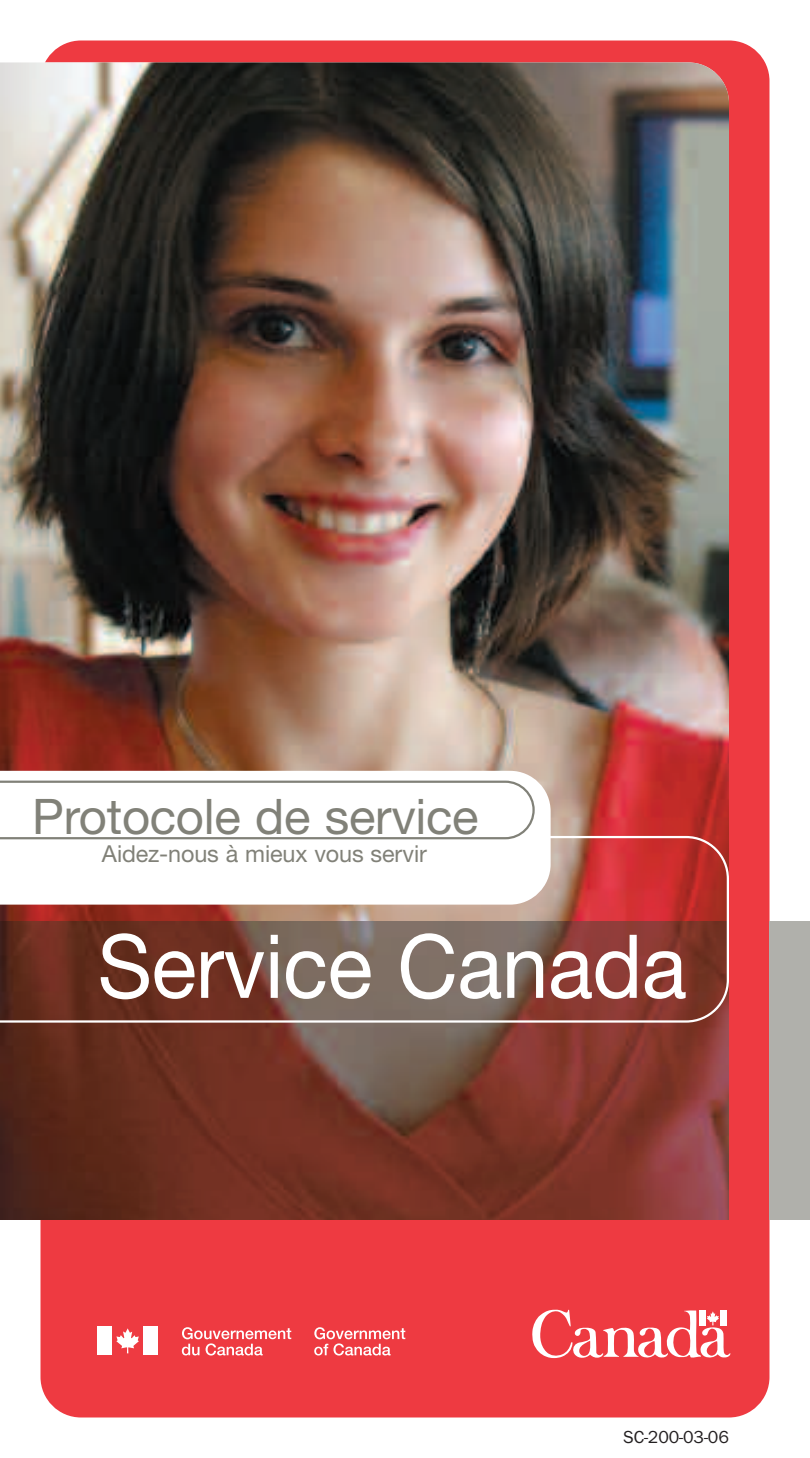
<style>
.page{position:relative;width:810px;height:1458px;background:#fff}
.page>*{position:absolute;margin:0;border:0;box-sizing:border-box;transform-origin:0 0}
.t1{font:88.2px "Helvetica Neue";letter-spacing:-.005em;color:#fff;scale:.95 1}
.t2{font:49.05px "Helvetica Neue";letter-spacing:-.005em;color:#818178}
.t3{font:23.4px "Helvetica Neue";letter-spacing:-.005em;color:#818178}
.t4{font:18px "Franklin Gothic Itc T";letter-spacing:-.005em;color:#231f20}
</style>
<div class="page">
<div style="left:40px;top:40px;width:730px;height:1378px;background:#ee3a41;border-radius:40px"></div>
<img style="left:0;top:62px;width:729px;height:774px">
<img style="left:0;top:1023px;width:729px;height:197px">
<svg style="left:532px;top:1309px;width:198px;height:49px"></svg>
<div style="left:770px;top:921px;width:40px;height:299px;background:#b0b0ab"></div>
<svg style="left:0;top:836px;width:729px;height:187px;background:#8a4e44"></svg>
<div style="left:0;top:771px;width:551px;height:134px;background:#fff"></div>
<svg style="left:0;top:781px;width:535px;height:58px;background:#f6f6f5"></svg>
<svg style="left:314px;top:1327px;width:91px;height:29px"></svg>
<svg style="left:182px;top:1327px;width:109px;height:29px"></svg>
<div style="left:98px;top:1327px;width:14px;height:28px;background:#fff"></div>
<div style="left:143px;top:1327px;width:14px;height:28px;background:#fff"></div>
<svg style="left:116px;top:1328px;width:23px;height:25px"></svg>
<h2 class="t2" style="left:32px;top:799px;width:448px">Protocole de service</h2>
<p class="t3" style="left:102px;top:845px;width:326px">Aidez-nous à mieux vous servir</p>
<h1 class="t1" style="left:98px;top:935px;width:622px">Service Canada</h1>
<p class="t4" style="left:624px;top:1426px;width:107px">SC-200-03-06</p>
</div>
